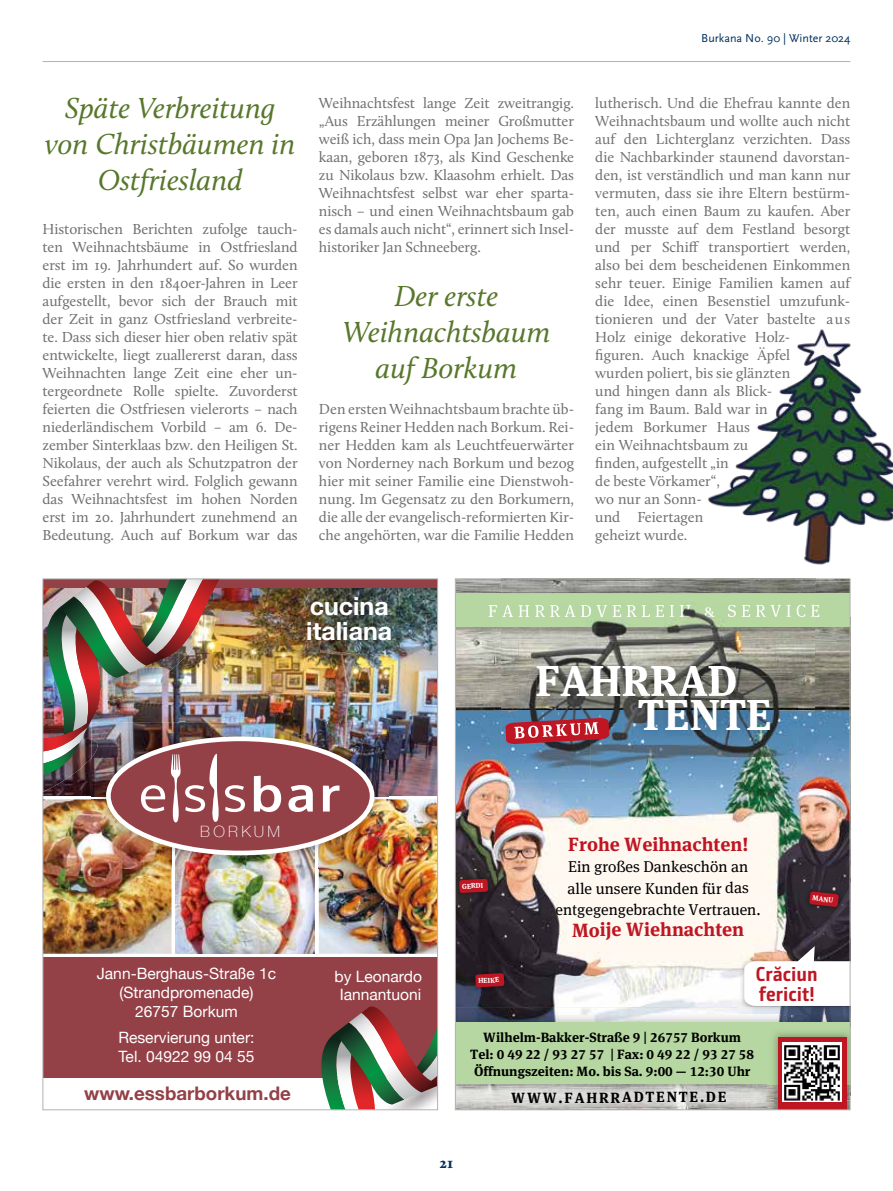
<style>
.page{position:relative;width:893px;height:1191px;background:#fff}
.page>*{position:absolute;margin:0;border:0;box-sizing:border-box;transform-origin:0 0}
.t1{font:700 43.2px/34.5px "Meta Serif Tf";color:#fff}
.t2{font:italic 30px/36px "Calluna";color:#58772b;text-align:center}
.t3{font:700 24.9px/24.9px "Helvetica Neue";color:#fff}
.t4{font:700 20.1px/20.1px "Bunday Sans";color:#be1622}
.t5{font:700 19.05px "Meta Serif Tf";color:#be1622}
.t6{font:700 18.75px "Helvetica Neue";color:#944047}
.t7{font:15.6px/18.8px "Helvetica Neue";color:#fff;text-align:center}
.t8{font:15.6px/21.5px "Meta Serif Tf";color:#000;text-align:center}
.t9{font:100 15.6px "Helvetica Neue";letter-spacing:.21em;color:#fff}
.t10{font:15px/18px "Calluna";color:#706f6f;text-align:justify}
.t11{font:900 15px "Calluna";color:#00305d}
.t12{font:700 14.7px "Meta Serif Tf";letter-spacing:.115em;color:#000}
.t13{font:700 13.35px/17.1px "Meta Serif Tf";color:#000;text-align:center}
.t14{font:12px "Scala Sans";color:#00305d}
.t15{font:700 7.2px "Meta Serif Tf";color:#fff}
</style>
<div class="page">
<hr style="left:43px;top:61px;width:807px;height:1px;background:#b3b2b2">
<img style="left:245px;top:587px;width:191px;height:209px">
<div style="left:43px;top:579px;width:395px;height:8px;background:#944047"></div>
<div style="left:43px;top:957px;width:395px;height:121px;background:#944047"></div>
<img style="left:175px;top:869px;width:140px;height:84px">
<img style="left:45px;top:822px;width:126px;height:131px">
<img style="left:319px;top:799px;width:117px;height:154px">
<img style="left:171px;top:722px;width:217px;height:147px">
<img style="left:92px;top:822px;width:79px;height:47px">
<img style="left:319px;top:799px;width:69px;height:70px">
<div style="left:108px;top:739px;width:264px;height:114px;background:#944047;border-radius:50%"></div>
<div style="left:106px;top:736px;width:268px;height:119px;border:5px solid #fff;border-radius:50%"></div>
<svg style="left:254px;top:775px;width:27px;height:37px"></svg>
<svg style="left:288px;top:785px;width:25px;height:27px"></svg>
<svg style="left:323px;top:785px;width:17px;height:26px"></svg>
<img style="left:42px;top:579px;width:203px;height:243px">
<svg style="left:321px;top:1006px;width:115px;height:102px"></svg>
<img style="left:457px;top:580px;width:391px;height:130px">
<img style="left:457px;top:710px;width:391px;height:297px">
<img style="left:457px;top:1084px;width:310px;height:24px">
<img style="left:457px;top:1007px;width:391px;height:15px">
<div style="left:455px;top:1022px;width:395px;height:62px;background:#b6d7a1"></div>
<img style="left:457px;top:627px;width:44px;height:12px">
<img style="left:457px;top:581px;width:44px;height:12px">
<div style="left:455px;top:593px;width:395px;height:34px;background:#b6d7a1"></div>
<img style="left:767px;top:1032px;width:81px;height:76px">
<svg style="left:767px;top:1100px;width:6px;height:8px"></svg>
<img style="left:767px;top:1086px;width:6px;height:14px">
<div style="left:778px;top:1037px;width:68px;height:72px;background:#be1622"></div>
<img style="left:782px;top:1042px;width:60px;height:59px">
<img style="left:501px;top:580px;width:314px;height:130px">
<img style="left:501px;top:710px;width:90px;height:71px">
<img style="left:591px;top:722px;width:44px;height:59px">
<img style="left:770px;top:710px;width:45px;height:71px">
<img style="left:635px;top:757px;width:135px;height:24px">
<img style="left:501px;top:593px;width:123px;height:34px">
<img style="left:501px;top:604px;width:123px;height:13px">
<img style="left:518px;top:642px;width:257px;height:80px">
<img style="left:537px;top:666px;width:199px;height:30px">
<img style="left:620px;top:676px;width:178px;height:34px">
<img style="left:620px;top:722px;width:133px;height:35px">
<img style="left:753px;top:710px;width:45px;height:47px">
<img style="left:620px;top:676px;width:116px;height:20px">
<svg style="left:505px;top:718px;width:104px;height:26px;background:#b04b59"></svg>
<img style="left:467px;top:965px;width:46px;height:30px">
<svg style="left:475px;top:973px;width:29px;height:14px"></svg>
<img style="left:457px;top:871px;width:39px;height:30px">
<svg style="left:459px;top:878px;width:29px;height:15px"></svg>
<img style="left:737px;top:938px;width:111px;height:75px">
<svg style="left:744px;top:946px;width:104px;height:60px"></svg>
<img style="left:802px;top:884px;width:45px;height:31px">
<svg style="left:809px;top:891px;width:30px;height:16px"></svg>
<img style="left:624px;top:329px;width:269px;height:319px">
<h2 class="t2" style="left:45px;top:90px;width:252px">Späte Verbreitung von Christbäumen in<br>Ostfriesland</h2>
<p class="t10" style="left:43px;top:220px;width:257px">Historischen Berichten zufolge tauch&shy;ten Weihnachtsbäume in Ostfriesland erst im 19. Jahrhundert auf. So wurden die ersten in den 1840er-Jahren in Leer aufgestellt, bevor sich der Brauch mit der Zeit in ganz Ostfriesland verbreite&shy;te. Dass sich dieser hier oben relativ spät entwickelte, liegt zuallererst daran, dass Weihnachten lange Zeit eine eher un&shy;tergeordnete Rolle spielte. Zuvorderst feierten die Ostfriesen vielerorts – nach niederländischem Vorbild – am 6. De&shy;zember Sinterklaas bzw. den Heiligen St.<br>Nikolaus, der auch als Schutzpatron der Seefahrer verehrt wird. Folglich gewann das Weihnachtsfest im hohen Norden erst im 20. Jahrhundert zunehmend an Bedeutung. Auch auf Borkum war das</p>
<p class="t10" style="left:319px;top:94px;width:257px">Weihnachtsfest lange Zeit zweitrangig. „Aus Erzählungen meiner Großmutter weiß ich, dass mein Opa Jan Jochems Be&shy;kaan, geboren 1873, als Kind Geschenke zu Nikolaus bzw. Klaasohm erhielt. Das Weihnachtsfest selbst war eher sparta&shy;nisch – und einen Weihnachtsbaum gab es damals auch nicht“, erinnert sich Insel&shy;historiker Jan Schneeberg.</p>
<h2 class="t2" style="left:342px;top:278px;width:210px">Der erste<br>Weihnachtsbaum auf Borkum</h2>
<p class="t10" style="left:319px;top:400px;width:257px">Den ersten Weihnachtsbaum brachte üb&shy;rigens Reiner Hedden nach Borkum. Rei&shy;ner Hedden kam als Leuchtfeuerwärter von Norderney nach Borkum und bezog hier mit seiner Familie eine Dienstwoh&shy;nung. Im Gegensatz zu den Borkumern, die alle der evangelisch-reformierten Kir&shy;che angehörten, war die Familie Hedden</p>
<p class="t14" style="left:701px;top:31px;width:151px">Burkana No. 90 | Winter 2024</p>
<p class="t10" style="left:595px;top:94px;width:257px;text-align:left">lutherisch. Und die Ehefrau kannte den<br>Weihnachtsbaum und wollte auch nicht auf den Lichterglanz verzichten. Dass die Nachbarkinder staunend davorstan&shy;den, ist verständlich und man kann nur vermuten, dass sie ihre Eltern bestürm&shy;ten, auch einen Baum zu kaufen. Aber der musste auf dem Festland besorgt und per Schiff transportiert werden, also bei dem bescheidenen Einkommen sehr teuer. Einige Familien kamen auf die Idee, einen Besenstiel umzufunk&shy;tionieren und der Vater bastelte aus<br>Holz einige dekorative Holz-<br>figuren. Auch knackige Äpfel<br>wurden poliert, bis sie glänzten<br>und hingen dann als Blick-<br>fang im Baum. Bald war in<br>jedem Borkumer Haus<br>ein Weihnachtsbaum zu<br>finden, aufgestellt „in<br>de beste Vörkamer“,<br>wo nur an Sonn-<br>und Feiertagen<br>geheizt wurde.</p>
<h3 class="t3" style="left:306px;top:594px;width:87px">cucina italiana</h3>
<h1 class="t1" style="left:638px;top:662px;width:136px;text-indent:-102px">FAHRRAD<br>TENTE</h1>
<p class="t9" style="left:200px;top:820px;width:81px">BORKUM</p>
<p class="t7" style="left:97px;top:965px;width:181px">Jann-Berghaus-Straße 1c (Strandpromenade)<br>26757 Borkum</p>
<p class="t7" style="left:118px;top:1029px;width:138px;text-align:left">Reservierung unter:<br>Tel. 04922 99 04 55</p>
<p class="t6" style="left:84px;top:1078px;width:208px">www.essbarborkum.de</p>
<p class="t7" style="left:334px;top:967px;width:89px">by Leonardo<br>Iannantuoni</p>
<p class="t15" style="left:462px;top:882px;width:23px;rotate:-3deg">GERDI</p>
<p class="t15" style="left:478px;top:976px;width:23px;rotate:-3deg">HEIKE</p>
<p class="t5" style="left:568px;top:832px;width:182px">Frohe Weihnachten!</p>
<p class="t8" style="left:556px;top:856px;width:207px">Ein großes Dankeschön an alle unsere Kunden für das entgegengebrachte Vertrauen.</p>
<p class="t5" style="left:572px;top:918px;width:174px">Moije Wiehnachten</p>
<p class="t15" style="left:813px;top:893px;width:22px;rotate:6deg">MANU</p>
<h3 class="t4" style="left:756px;top:963px;width:63px">Crăciun fericit!</h3>
<p class="t13" style="left:470px;top:1028px;width:285px">Wilhelm-Bakker-Straße 9 | 26757 Borkum<br>Tel: 0 49 22 / 93 27 57 | Fax: 0 49 22 / 93 27 58<br>Öffnungszeiten: Mo. bis Sa. 9:00 — 12:30 Uhr</p>
<p class="t12" style="left:511px;top:1088px;width:217px">WWW.FAHRRADTENTE.DE</p>
<p class="t11" style="left:439px;top:1154px;width:15px">21</p>
</div>
